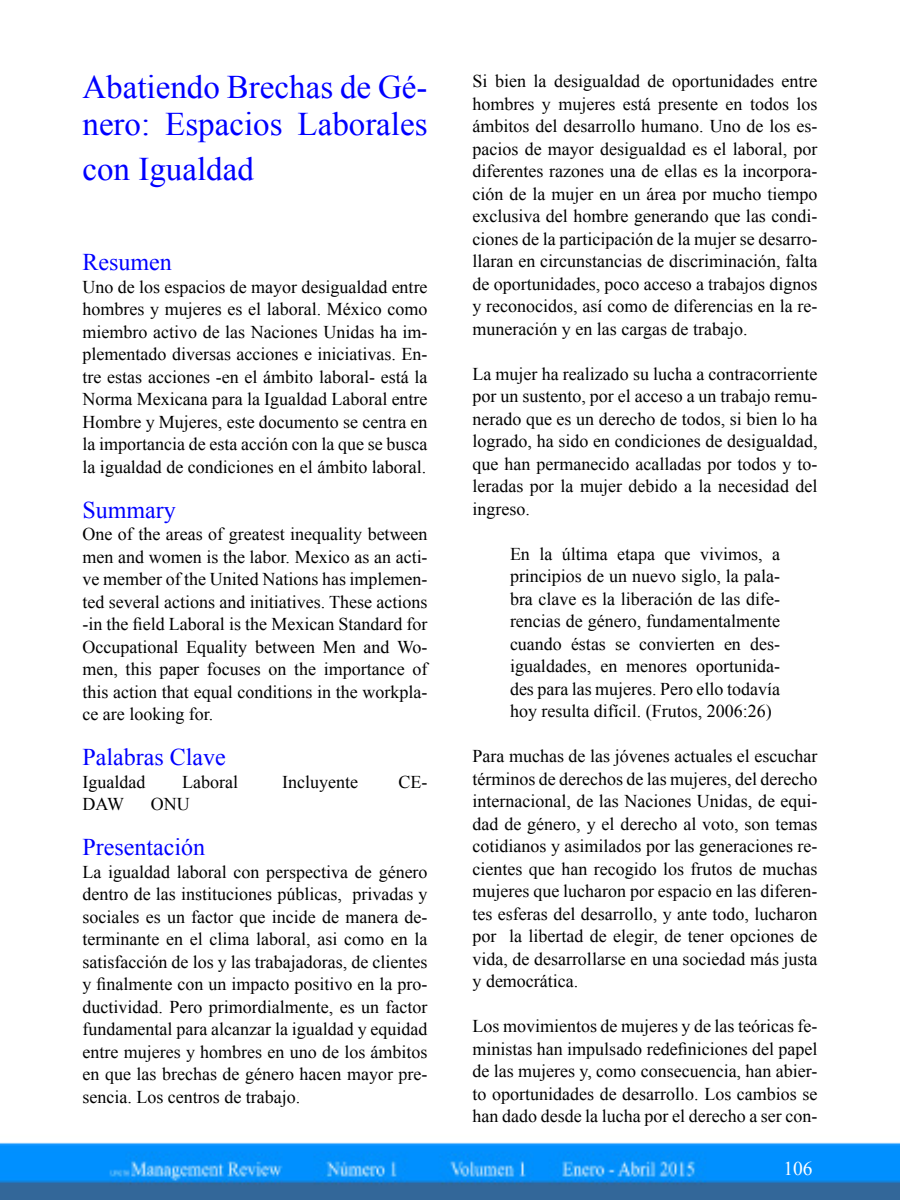
<style>
.page{position:relative;width:900px;height:1200px;background:#fff}
.page>*{position:absolute;margin:0;border:0;box-sizing:border-box;transform-origin:0 0}
.t1{font:33px/37.5px "Times New Roman";color:#00f}
.t2{font:24px "Times New Roman";color:#00f}
.t3{font:19.5px "Times New Roman";color:#fff}
.t4{font:18px/22.5px "Times New Roman";color:#000;text-align:justify}
</style>
<div class="page">
<img style="left:0;top:1142px;width:900px;height:58px">
<h1 class="t1" style="left:82px;top:68px;width:347px">Abatiendo Brechas de Gé&shy;nero: Espacios Laborales</h1>
<h1 class="t1" style="left:82px;top:150px;width:173px">con Igualdad</h1>
<h2 class="t2" style="left:82px;top:249px;width:91px">Resumen</h2>
<p class="t4" style="left:82px;top:276px;width:347px">Uno de los espacios de mayor desigualdad entre hombres y mujeres es el laboral. México como miembro activo de las Naciones Unidas ha im&shy;plementado diversas acciones e iniciativas. En&shy;tre estas acciones -en el ámbito laboral- está la Norma Mexicana para la Igualdad Laboral entre Hombre y Mujeres, este documento se centra en la importancia de esta acción con la que se busca la igualdad de condiciones en el ámbito laboral.</p>
<h2 class="t2" style="left:82px;top:496px;width:95px">Summary</h2>
<p class="t4" style="left:82px;top:523px;width:347px">One of the areas of greatest inequality between men and women is the labor. Mexico as an acti&shy;ve member of the United Nations has implemen&shy;ted several actions and initiatives. These actions -in the field Laboral is the Mexican Standard for Occupational Equality between Men and Wo&shy;men, this paper focuses on the importance of this action that equal conditions in the workpla&shy;ce are looking for.</p>
<h2 class="t2" style="left:82px;top:744px;width:145px">Palabras Clave</h2>
<p class="t4" style="left:82px;top:771px;width:64px">Igualdad</p>
<p class="t4" style="left:182px;top:771px;width:57px">Laboral</p>
<p class="t4" style="left:282px;top:771px;width:77px">Incluyente</p>
<p class="t4" style="left:399px;top:771px;width:31px">CE-</p>
<p class="t4" style="left:82px;top:793px;width:43px">DAW</p>
<p class="t4" style="left:151px;top:793px;width:40px">ONU</p>
<h2 class="t2" style="left:82px;top:834px;width:124px">Presentación</h2>
<p class="t4" style="left:82px;top:861px;width:347px">La igualdad laboral con perspectiva de género dentro de las instituciones públicas, privadas y sociales es un factor que incide de manera de&shy;terminante en el clima laboral, asi como en la satisfacción de los y las trabajadoras, de clientes y finalmente con un impacto positivo en la pro&shy;ductividad. Pero primordialmente, es un factor fundamental para alcanzar la igualdad y equidad entre mujeres y hombres en uno de los ámbitos en que las brechas de género hacen mayor pre&shy;sencia. Los centros de trabajo.</p>
<p class="t4" style="left:472px;top:70px;width:347px">Si bien la desigualdad de oportunidades entre hombres y mujeres está presente en todos los ámbitos del desarrollo humano. Uno de los es&shy;pacios de mayor desigualdad es el laboral, por diferentes razones una de ellas es la incorpora&shy;ción de la mujer en un área por mucho tiempo exclusiva del hombre generando que las condi&shy;ciones de la participación de la mujer se desarro&shy;llaran en circunstancias de discriminación, falta de oportunidades, poco acceso a trabajos dignos y reconocidos, así como de diferencias en la re&shy;muneración y en las cargas de trabajo.</p>
<p class="t4" style="left:472px;top:363px;width:347px">La mujer ha realizado su lucha a contracorriente por un sustento, por el acceso a un trabajo remu&shy;nerado que es un derecho de todos, si bien lo ha logrado, ha sido en condiciones de desigualdad, que han permanecido acalladas por todos y to&shy;leradas por la mujer debido a la necesidad del ingreso.</p>
<p class="t4" style="left:510px;top:543px;width:272px">En la última etapa que vivimos, a principios de un nuevo siglo, la pala&shy;bra clave es la liberación de las dife&shy;rencias de género, fundamentalmente cuando éstas se convierten en des&shy;igualdades, en menores oportunida&shy;des para las mujeres. Pero ello todavía hoy resulta difícil. (Frutos, 2006:26)</p>
<p class="t4" style="left:472px;top:745px;width:347px">Para muchas de las jóvenes actuales el escuchar términos de derechos de las mujeres, del derecho internacional, de las Naciones Unidas, de equi&shy;dad de género, y el derecho al voto, son temas cotidianos y asimilados por las generaciones re&shy;cientes que han recogido los frutos de muchas mujeres que lucharon por espacio en las diferen&shy;tes esferas del desarrollo, y ante todo, lucharon por la libertad de elegir, de tener opciones de vida, de desarrollarse en una sociedad más justa y democrática.</p>
<p class="t4" style="left:472px;top:1015px;width:347px">Los movimientos de mujeres y de las teóricas fe&shy;ministas han impulsado redefiniciones del papel de las mujeres y, como consecuencia, han abier&shy;to oportunidades de desarrollo. Los cambios se han dado desde la lucha por el derecho a ser con-</p>
<p class="t3" style="left:783px;top:1157px;width:31px">106</p>
</div>
